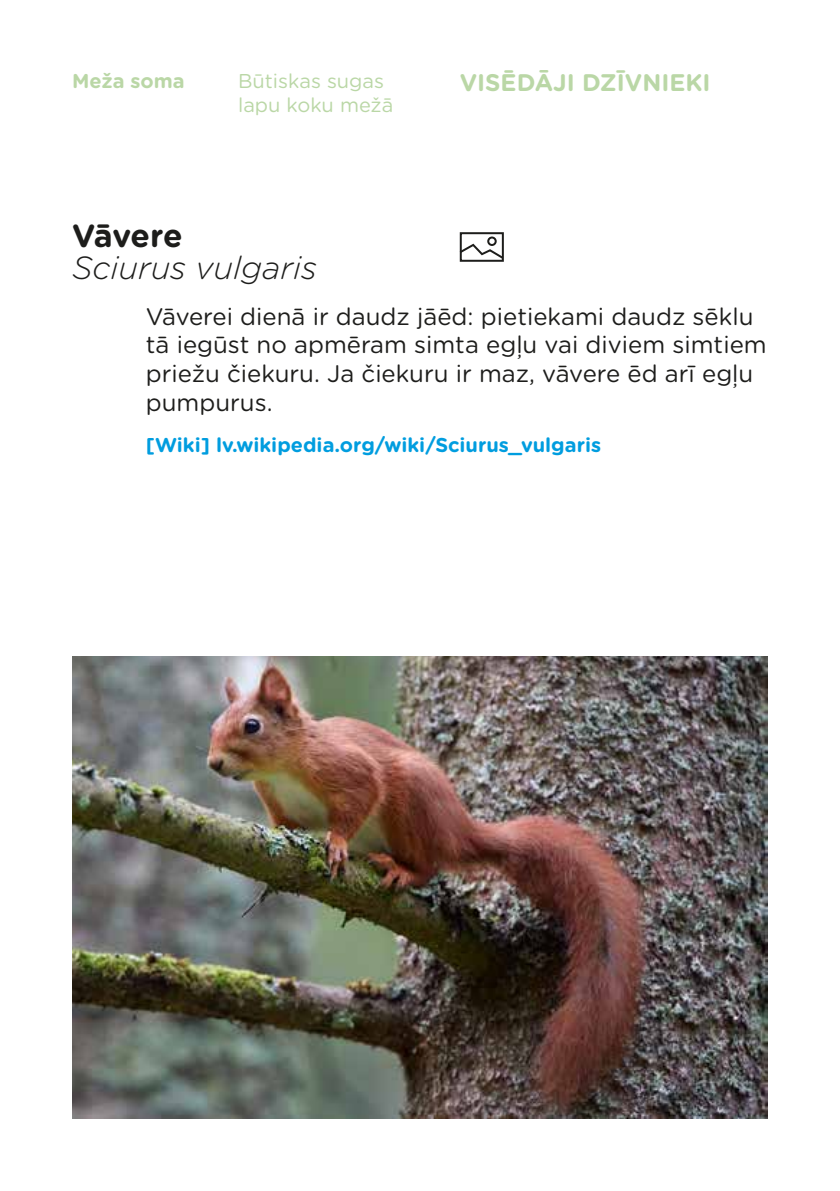
<style>
.page{position:relative;width:840px;height:1191px;background:#fff}
.page>*{position:absolute;margin:0;border:0;box-sizing:border-box;transform-origin:0 0}
.t1{font:italic 300 32px "Gotham Rounded";color:#1d1d1b}
.t2{font:700 32px "Gotham Rounded";letter-spacing:-.015em;color:#1d1d1b}
.t3{font:24px/28.8px "Gotham Rounded";color:#1d1d1b}
.t4{font:700 24px "Gotham Rounded";color:#bad7a6}
.t5{font:700 20px "Gotham Rounded";color:#009ddf}
.t6{font:20px/24px "Gotham Rounded";color:#bad7a6}
.t7{font:700 20px "Gotham Rounded";color:#bad7a6}
</style>
<div class="page">
<img style="left:72px;top:657px;width:695px;height:462px">
<div style="left:459px;top:232px;width:44px;height:30px;border:2px solid #1d1d1b"></div>
<svg style="left:459px;top:242px;width:45px;height:18px"></svg>
<div style="left:487px;top:236px;width:9px;height:10px;border:2px solid #1d1d1b;border-radius:50%"></div>
<p class="t7" style="left:72px;top:66px;width:114px">Meža soma</p>
<p class="t4" style="left:459px;top:65px;width:252px">VISĒDĀJI DZĪVNIEKI</p>
<p class="t6" style="left:238px;top:68px;width:157px">Būtiskas sugas lapu koku mežā</p>
<h1 class="t2" style="left:72px;top:212px;width:112px">Vāvere</h1>
<h1 class="t1" style="left:72px;top:246px;width:246px">Sciurus vulgaris</h1>
<p class="t3" style="left:146px;top:301px;width:622px">Vāverei dienā ir daudz jāēd: pietiekami daudz sēklu tā iegūst no apmēram simta egļu vai diviem simtiem priežu čiekuru. Ja čiekuru ir maz, vāvere ēd arī egļu pumpurus.</p>
<p class="t5" style="left:146px;top:430px;width:456px">[Wiki] lv.wikipedia.org/wiki/Sciurus_vulgaris</p>
</div>
